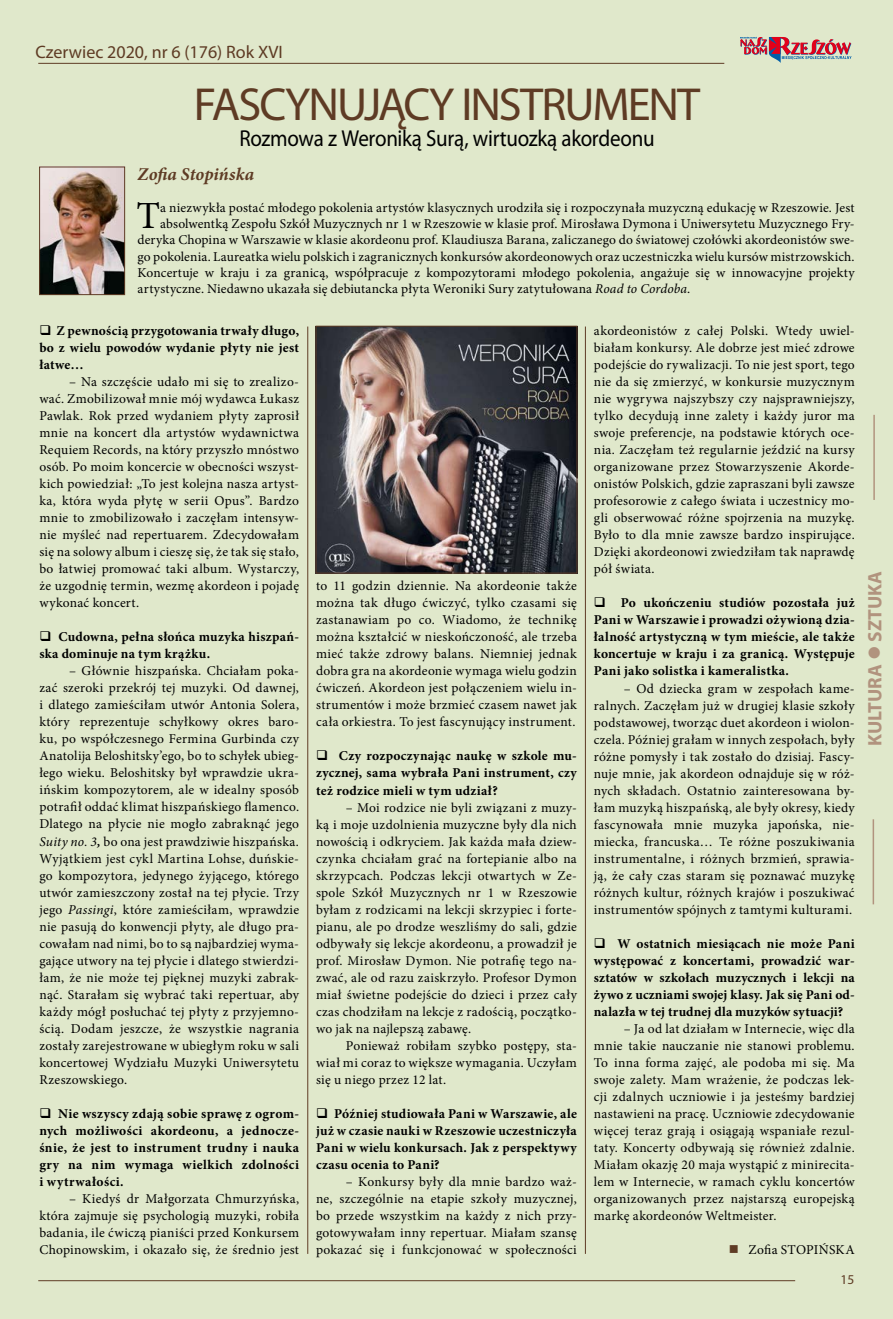
<style>
.page{position:relative;width:893px;height:1319px;background:#fff}
.page>*{position:absolute;margin:0;border:0;box-sizing:border-box;transform-origin:0 0}
.t1{font:46.5px "Myriad Pro";letter-spacing:-.045em;color:#5e3b24}
.t2{font:38.4px "Minion Pro";color:#000}
.t3{font:23.1px "Myriad Pro";letter-spacing:-.015em;color:#000;scale:.91 1}
.t4{font:700 19.5px "Myriad Pro";color:#b1937e}
.t5{font:18px "Myriad Pro";color:#5e3b24}
.t6{font:italic 700 18px "Minion Pro";letter-spacing:.005em;color:#5e3b24}
.t7{font:13.5px/17px "Minion Pro";letter-spacing:.015em;color:#000;text-align:justify}
.t8{font:700 13.5px/17px "Minion Pro";letter-spacing:.02em;color:#000;text-align:justify}
.t9{font:13.5px "Myriad Pro";color:#5e3b24}
.s1{font-style:italic}
.s2{font-weight:700;font-style:italic}
.s3{color:#5e3b24}
</style>
<div class="page">
<div style="left:0;top:0;width:893px;height:1318px;background:#e0e8cb"></div>
<hr style="left:38px;top:63px;width:686px;height:1px;background:#5e3b24">
<hr style="left:38px;top:1279px;width:757px;height:1px;background:#5e3b24">
<svg style="left:740px;top:37px;width:111px;height:26px"></svg>
<hr style="left:873px;top:819px;width:1px;height:85px;background:#b1937e">
<hr style="left:873px;top:415px;width:2px;height:85px;background:#b1937e">
<img style="left:41px;top:169px;width:82px;height:124px">
<div style="left:39px;top:167px;width:86px;height:128px;border:1px solid #5e3b24"></div>
<img style="left:318px;top:328px;width:257px;height:243px">
<div style="left:316px;top:326px;width:261px;height:247px;border:1px solid #5e3b24"></div>
<hr style="left:307px;top:326px;width:1px;height:927px;background:#5e3b24">
<hr style="left:585px;top:326px;width:1px;height:927px;background:#5e3b24">
<h3 class="t5" style="left:35px;top:41px;width:249px">Czerwiec 2020, nr 6 (176) Rok XVI</h3>
<h1 class="t1" style="left:194px;top:76px;width:508px">FASCYNUJĄCY INSTRUMENT</h1>
<h3 class="t3" style="left:240px;top:123px;width:458px">Rozmowa z Weroniką Surą, wirtuozką akordeonu</h3>
<h3 class="t6" style="left:138px;top:161px;width:118px">Zofia Stopińska</h3>
<h2 class="t2" style="left:136px;top:190px;width:25px">T</h2>
<p class="t7" style="left:160px;top:199px;width:696px">a niezwykła postać młodego pokolenia artystów klasycznych urodziła się i rozpoczynała muzyczną edukację w Rzeszowie. Jest</p>
<p class="t7" style="left:160px;top:215px;width:696px">absolwentką Zespołu Szkół Muzycznych nr 1 w Rzeszowie w klasie prof. Mirosława Dymona i Uniwersytetu Muzycznego Fry-</p>
<p class="t7" style="left:138px;top:232px;width:719px">deryka Chopina w Warszawie w klasie akordeonu prof. Klaudiusza Barana, zaliczanego do światowej czołówki akordeonistów swe-</p>
<p class="t7" style="left:138px;top:248px;width:718px">go pokolenia. Laureatka wielu polskich i zagranicznych konkursów akordeonowych oraz uczestniczka wielu kursów mistrzowskich.</p>
<p class="t7" style="left:138px;top:264px;width:719px">Koncertuje w kraju i za granicą, współpracuje z kompozytorami młodego pokolenia, angażuje się w innowacyjne projekty</p>
<p class="t7" style="left:138px;top:280px;width:554px">artystyczne. Niedawno ukazała się debiutancka płyta Weroniki Sury zatytułowana <span class="s1">Road to Cordoba</span>.</p>
<p class="t8" style="left:39px;top:322px;width:261px">❑ Z pewnością przygotowania trwały długo, bo z wielu powodów wydanie płyty nie jest łatwe…</p>
<p class="t7" style="left:39px;top:373px;width:261px;text-indent:30px">– Na szczęście udało mi się to zrealizo&shy;wać. Zmobilizował mnie mój wydawca Łukasz Pawlak. Rok przed wydaniem płyty zaprosił mnie na koncert dla artystów wydawnictwa Requiem Records, na który przyszło mnóstwo osób. Po moim koncercie w obecności wszyst&shy;kich powiedział: „To jest kolejna nasza artyst&shy;ka, która wyda płytę w serii Opus”. Bardzo mnie to zmobilizowało i zaczęłam intensyw&shy;nie myśleć nad repertuarem. Zdecydowałam się na solowy album i cieszę się, że tak się stało, bo łatwiej promować taki album. Wystarczy, że uzgodnię termin, wezmę akordeon i pojadę wykonać koncert.</p>
<p class="t8" style="left:39px;top:628px;width:261px">❑ Cudowna, pełna słońca muzyka hiszpań&shy;ska dominuje na tym krążku.</p>
<p class="t7" style="left:39px;top:662px;width:261px;text-indent:30px">– Głównie hiszpańska. Chciałam poka&shy;zać szeroki przekrój tej muzyki. Od dawnej, i dlatego zamieściłam utwór Antonia Solera, który reprezentuje schyłkowy okres baro&shy;ku, po współczesnego Fermina Gurbinda czy Anatolija Beloshitsky’ego, bo to schyłek ubieg&shy;łego wieku. Beloshitsky był wprawdzie ukra&shy;ińskim kompozytorem, ale w idealny sposób potrafił oddać klimat hiszpańskiego flamenco.<br>Dlatego na płycie nie mogło zabraknąć jego <span class="s1">Suity no. 3</span><span class="s2">,</span> bo ona jest prawdziwie hiszpańska.<br>Wyjątkiem jest cykl Martina Lohse, duńskie&shy;go kompozytora, jedynego żyjącego, którego utwór zamieszczony został na tej płycie. Trzy jego <span class="s1">Passingi</span>, które zamieściłam, wprawdzie nie pasują do konwencji płyty, ale długo pra&shy;cowałam nad nimi, bo to są najbardziej wyma&shy;gające utwory na tej płycie i dlatego stwierdzi&shy;łam, że nie może tej pięknej muzyki zabrak&shy;nąć. Starałam się wybrać taki repertuar, aby każdy mógł posłuchać tej płyty z przyjemno&shy;ścią. Dodam jeszcze, że wszystkie nagrania zostały zarejestrowane w ubiegłym roku w sali koncertowej Wydziału Muzyki Uniwersytetu Rzeszowskiego.</p>
<p class="t8" style="left:39px;top:1104px;width:261px">❑ Nie wszyscy zdają sobie sprawę z ogrom&shy;nych możliwości akordeonu, a jednocze&shy;śnie, że jest to instrument trudny i nauka gry na nim wymaga wielkich zdolności i wytrwałości.</p>
<p class="t7" style="left:39px;top:1189px;width:261px;text-indent:30px">– Kiedyś dr Małgorzata Chmurzyńska, która zajmuje się psychologią muzyki, robiła badania, ile ćwiczą pianiści przed Konkursem Chopinowskim, i okazało się, że średnio jest</p>
<p class="t7" style="left:316px;top:577px;width:262px">to 11 godzin dziennie. Na akordeonie także można tak długo ćwiczyć, tylko czasami się zastanawiam po co. Wiadomo, że technikę można kształcić w nieskończoność, ale trzeba mieć także zdrowy balans. Niemniej jednak dobra gra na akordeonie wymaga wielu godzin ćwiczeń. Akordeon jest połączeniem wielu in&shy;strumentów i może brzmieć czasem nawet jak cała orkiestra. To jest fascynujący instrument.</p>
<p class="t8" style="left:316px;top:747px;width:262px">❑ Czy rozpoczynając naukę w szkole mu&shy;zycznej, sama wybrała Pani instrument, czy też rodzice mieli w tym udział?</p>
<p class="t7" style="left:316px;top:798px;width:262px;text-indent:30px">– Moi rodzice nie byli związani z muzy&shy;ką i moje uzdolnienia muzyczne były dla nich nowością i odkryciem. Jak każda mała dziew&shy;czynka chciałam grać na fortepianie albo na skrzypcach. Podczas lekcji otwartych w Ze&shy;spole Szkół Muzycznych nr 1 w Rzeszowie byłam z rodzicami na lekcji skrzypiec i forte&shy;pianu, ale po drodze weszliśmy do sali, gdzie odbywały się lekcje akordeonu, a prowadził je prof. Mirosław Dymon. Nie potrafię tego na&shy;zwać, ale od razu zaiskrzyło. Profesor Dymon miał świetne podejście do dzieci i przez cały czas chodziłam na lekcje z radością, początko&shy;wo jak na najlepszą zabawę.</p>
<p class="t7" style="left:316px;top:1036px;width:262px;text-indent:30px">Ponieważ robiłam szybko postępy, sta&shy;wiał mi coraz to większe wymagania. Uczyłam się u niego przez 12 lat.</p>
<p class="t8" style="left:316px;top:1104px;width:262px">❑ Później studiowała Pani w Warszawie, ale już w czasie nauki w Rzeszowie uczestniczyła Pani w wielu konkursach. Jak z perspektywy czasu ocenia to Pani?</p>
<p class="t7" style="left:316px;top:1172px;width:262px;text-indent:30px">– Konkursy były dla mnie bardzo waż&shy;ne, szczególnie na etapie szkoły muzycznej, bo przede wszystkim na każdy z nich przy&shy;gotowywałam inny repertuar. Miałam szansę pokazać się i funkcjonować w społeczności</p>
<p class="t7" style="left:594px;top:322px;width:262px">akordeonistów z całej Polski. Wtedy uwiel&shy;białam konkursy. Ale dobrze jest mieć zdrowe podejście do rywalizacji. To nie jest sport, tego nie da się zmierzyć, w konkursie muzycznym nie wygrywa najszybszy czy najsprawniejszy, tylko decydują inne zalety i każdy juror ma swoje preferencje, na podstawie których oce&shy;nia. Zaczęłam też regularnie jeździć na kursy organizowane przez Stowarzyszenie Akorde&shy;onistów Polskich, gdzie zapraszani byli zawsze profesorowie z całego świata i uczestnicy mo&shy;gli obserwować różne spojrzenia na muzykę.<br>Było to dla mnie zawsze bardzo inspirujące.<br>Dzięki akordeonowi zwiedziłam tak naprawdę pół świata.</p>
<p class="t8" style="left:594px;top:594px;width:262px">❑ Po ukończeniu studiów pozostała już Pani w Warszawie i prowadzi ożywioną dzia&shy;łalność artystyczną w tym mieście, ale także koncertuje w kraju i za granicą. Występuje Pani jako solistka i kameralistka.</p>
<p class="t7" style="left:594px;top:679px;width:262px;text-indent:30px">– Od dziecka gram w zespołach kame&shy;ralnych. Zaczęłam już w drugiej klasie szkoły podstawowej, tworząc duet akordeon i wiolon&shy;czela. Później grałam w innych zespołach, były różne pomysły i tak zostało do dzisiaj. Fascy&shy;nuje mnie, jak akordeon odnajduje się w róż&shy;nych składach. Ostatnio zainteresowana by&shy;łam muzyką hiszpańską, ale były okresy, kiedy fascynowała mnie muzyka japońska, nie&shy;miecka, francuska… Te różne poszukiwania instrumentalne, i różnych brzmień, sprawia&shy;ją, że cały czas staram się poznawać muzykę różnych kultur, różnych krajów i poszukiwać instrumentów spójnych z tamtymi kulturami.</p>
<p class="t8" style="left:594px;top:934px;width:262px">❑ W ostatnich miesiącach nie może Pani występować z koncertami, prowadzić war&shy;sztatów w szkołach muzycznych i lekcji na żywo z uczniami swojej klasy. Jak się Pani od&shy;nalazła w tej trudnej dla muzyków sytuacji?</p>
<p class="t7" style="left:594px;top:1020px;width:262px;text-indent:30px">– Ja od lat działam w Internecie, więc dla mnie takie nauczanie nie stanowi problemu.<br>To inna forma zajęć, ale podoba mi się. Ma swoje zalety. Mam wrażenie, że podczas lek&shy;cji zdalnych uczniowie i ja jesteśmy bardziej nastawieni na pracę. Uczniowie zdecydowanie więcej teraz grają i osiągają wspaniałe rezul&shy;taty. Koncerty odbywają się również zdalnie.<br>Miałam okazję 20 maja wystąpić z minirecita&shy;lem w Internecie, w ramach cyklu koncertów organizowanych przez najstarszą europejską markę akordeonów Weltmeister.</p>
<p class="t7" style="left:729px;top:1241px;width:128px"><span class="s3">■</span> Zofia STOPIŃSKA</p>
<p class="t9" style="left:841px;top:1271px;width:15px">15</p>
<h3 class="t4" style="left:862px;top:745px;width:176px;rotate:-90deg">KULTURA ● SZTUKA</h3>
</div>
